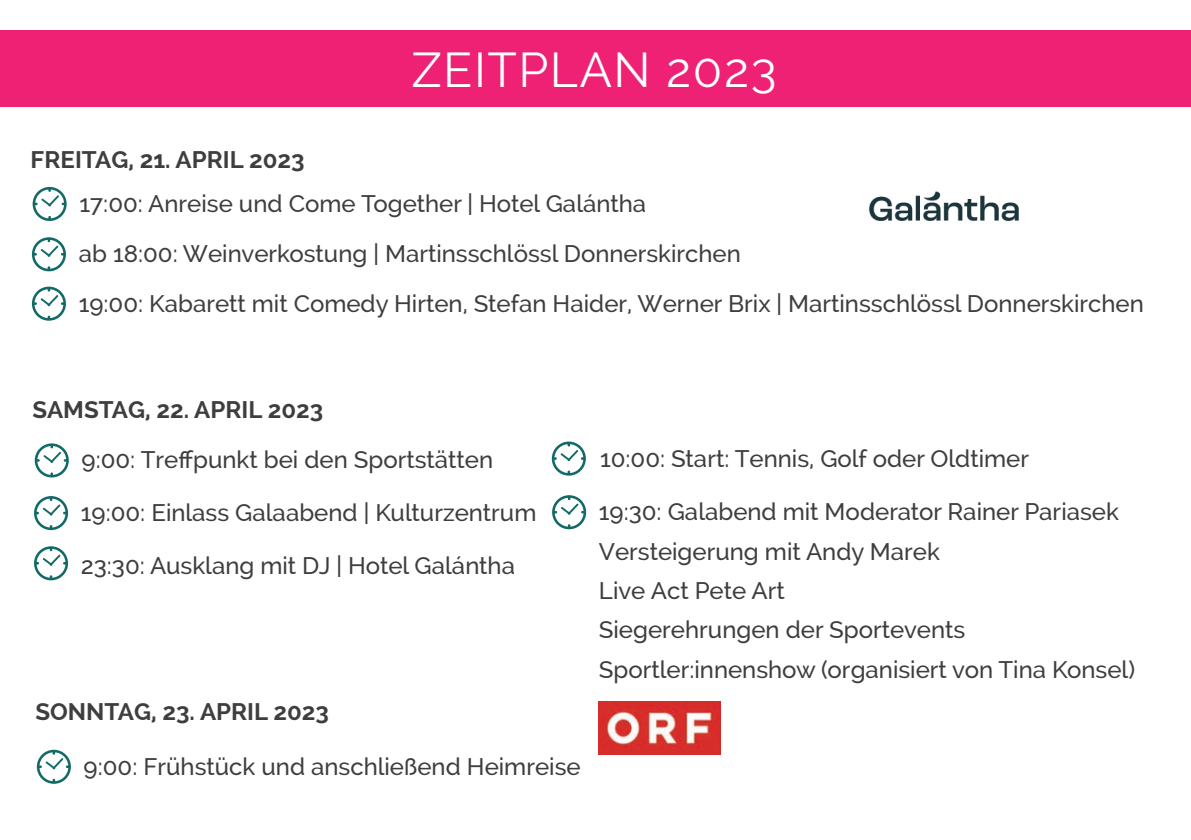
<style>
.page{position:relative;width:1191px;height:840px;background:#fff}
.page>*{position:absolute;margin:0;border:0;box-sizing:border-box;transform-origin:0 0}
.t1{font:48px "Raleway";letter-spacing:.03em;color:#fff}
.t2{font:500 24px/39.4px "Raleway";color:#3e3e3f}
.t3{font:700 24px "Raleway";color:#3e3e3f}
</style>
<div class="page">
<div style="left:0;top:30px;width:1191px;height:76px;background:#ee2174"></div>
<svg style="left:33px;top:187px;width:34px;height:34px"></svg>
<svg style="left:32px;top:237px;width:34px;height:34px"></svg>
<svg style="left:37px;top:749px;width:34px;height:34px"></svg>
<img style="left:599px;top:701px;width:121px;height:52px">
<svg style="left:32px;top:286px;width:34px;height:34px"></svg>
<svg style="left:34px;top:546px;width:34px;height:34px"></svg>
<svg style="left:35px;top:443px;width:34px;height:34px"></svg>
<svg style="left:552px;top:441px;width:34px;height:34px"></svg>
<svg style="left:34px;top:496px;width:34px;height:34px"></svg>
<svg style="left:552px;top:495px;width:34px;height:34px"></svg>
<img style="left:869px;top:191px;width:150px;height:30px">
<h1 class="t1" style="left:412px;top:42px;width:366px">ZEITPLAN 2023</h1>
<p class="t3" style="left:31px;top:145px;width:275px">FREITAG, 21. APRIL 2023</p>
<p class="t2" style="left:79px;top:178px;width:663px;line-height:50.4px">17:00: Anreise und Come Together | Hotel Galántha<br>ab 18:00: Weinverkostung | Martinsschlössl Donnerskirchen</p>
<p class="t2" style="left:79px;top:283px;width:1066px">19:00: Kabarett mit Comedy Hirten, Stefan Haider, Werner Brix | Martinsschlössl Donnerskirchen</p>
<p class="t3" style="left:33px;top:396px;width:292px">SAMSTAG, 22. APRIL 2023</p>
<p class="t2" style="left:82px;top:440px;width:413px">9:00: Treffpunkt bei den Sportstätten</p>
<p class="t2" style="left:600px;top:438px;width:430px">10:00: Start: Tennis, Golf oder Oldtimer</p>
<p class="t2" style="left:81px;top:492px;width:457px">19:00: Einlass Galaabend | Kulturzentrum</p>
<p class="t2" style="left:599px;top:491px;width:538px">19:30: Galabend mit Moderator Rainer Pariasek Versteigerung mit Andy Marek<br>Live Act Pete Art<br>Siegerehrungen der Sportevents Sportler:innenshow (organisiert von Tina Konsel)</p>
<p class="t2" style="left:81px;top:545px;width:436px">23:30: Ausklang mit DJ | Hotel Galántha</p>
<p class="t3" style="left:35px;top:697px;width:295px">SONNTAG, 23. APRIL 2023</p>
<p class="t2" style="left:84px;top:746px;width:498px">9:00: Frühstück und anschließend Heimreise</p>
</div>
